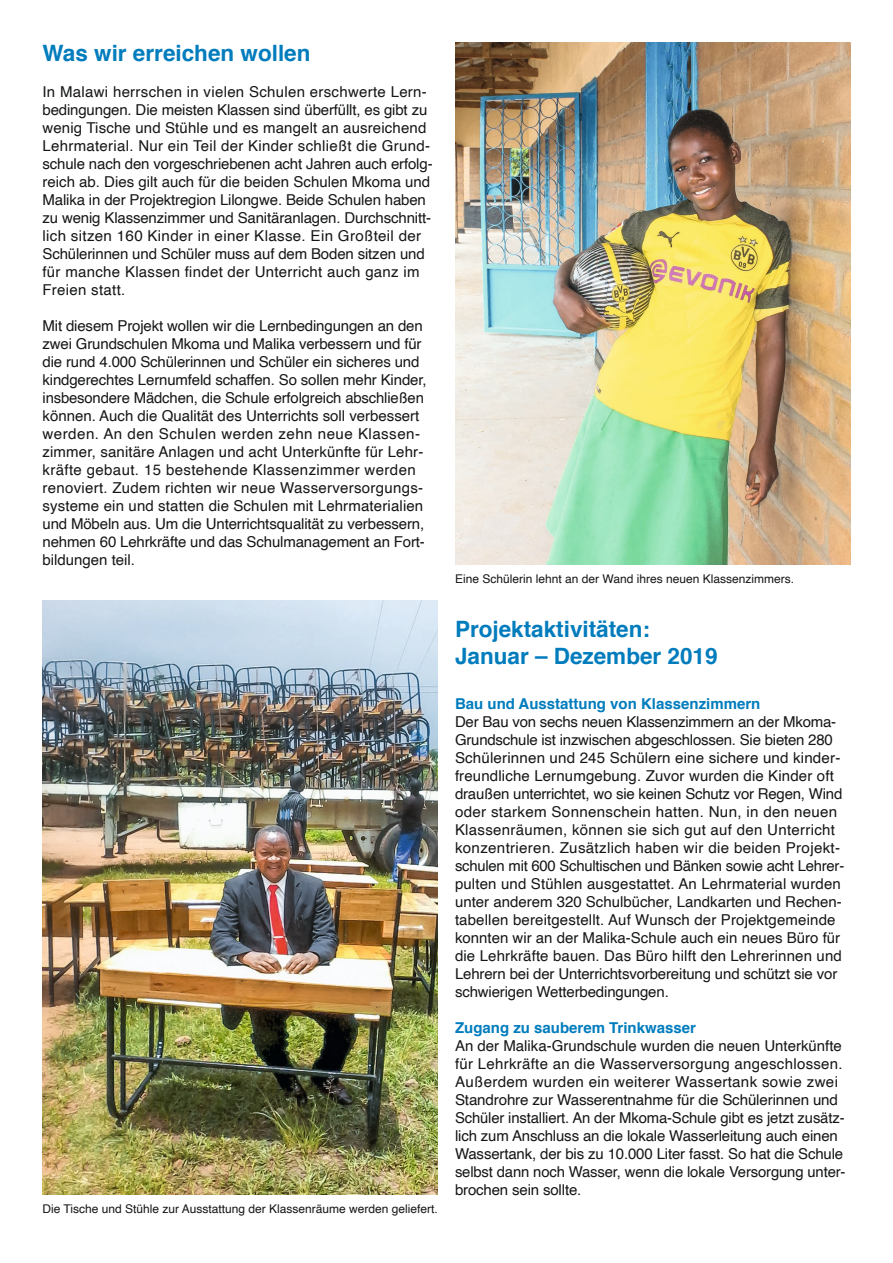
<style>
.page{position:relative;width:893px;height:1263px;background:#fff}
.page>*{position:absolute;margin:0;border:0;box-sizing:border-box;transform-origin:0 0}
.t1{font:700 22.5px/27px "Helvetica";color:#007cbd}
.t2{font:15px/18px "Helvetica";color:#151616}
.t3{font:700 15px "Helvetica";color:#007cbd}
.t4{font:12px "Helvetica";color:#151616}
</style>
<div class="page">
<img style="left:455px;top:43px;width:395px;height:522px">
<img style="left:43px;top:601px;width:395px;height:594px">
<h1 class="t1" style="left:43px;top:39px;width:270px">Was wir erreichen wollen</h1>
<p class="t2" style="left:43px;top:83px;width:392px">In Malawi herrschen in vielen Schulen erschwerte Lern&shy;bedingungen. Die meisten Klassen sind überfüllt, es gibt zu wenig Tische und Stühle und es mangelt an ausreichend Lehrmaterial. Nur ein Teil der Kinder schließt die Grund&shy;schule nach den vorgeschriebenen acht Jahren auch erfolg&shy;reich ab. Dies gilt auch für die beiden Schulen Mkoma und Malika in der Projektregion Lilongwe. Beide Schulen haben zu wenig Klassenzimmer und Sanitäranlagen. Durchschnitt&shy;lich sitzen 160 Kinder in einer Klasse. Ein Großteil der Schülerinnen und Schüler muss auf dem Boden sitzen und für manche Klassen findet der Unterricht auch ganz im Freien statt.</p>
<p class="t2" style="left:43px;top:317px;width:386px">Mit diesem Projekt wollen wir die Lernbedingungen an den zwei Grundschulen Mkoma und Malika verbessern und für die rund 4.000 Schülerinnen und Schüler ein sicheres und kindgerechtes Lernumfeld schaffen. So sollen mehr Kinder, insbesondere Mädchen, die Schule erfolgreich abschließen können. Auch die Qualität des Unterrichts soll verbessert werden. An den Schulen werden zehn neue Klassen&shy;zimmer, sanitäre Anlagen und acht Unterkünfte für Lehr&shy;kräfte gebaut. 15 bestehende Klassenzimmer werden renoviert. Zudem richten wir neue Wasserversorgungs&shy;systeme ein und statten die Schulen mit Lehrmaterialien und Möbeln aus. Um die Unterrichtsqualität zu verbessern, nehmen 60 Lehrkräfte und das Schulmanagement an Fort&shy;bildungen teil.</p>
<p class="t4" style="left:43px;top:1199px;width:397px">Die Tische und Stühle zur Ausstattung der Klassenräume werden geliefert.</p>
<p class="t4" style="left:455px;top:569px;width:341px">Eine Schülerin lehnt an der Wand ihres neuen Klassenzimmers.</p>
<h1 class="t1" style="left:455px;top:615px;width:264px">Projektaktivitäten:<br>Januar – Dezember 2019</h1>
<p class="t3" style="left:455px;top:691px;width:307px">Bau und Ausstattung von Klassenzimmern</p>
<p class="t2" style="left:455px;top:713px;width:391px">Der Bau von sechs neuen Klassenzimmern an der Mkoma-Grundschule ist inzwischen abgeschlossen. Sie bieten 280<br>Schülerinnen und 245 Schülern eine sichere und kinder&shy;freundliche Lernumgebung. Zuvor wurden die Kinder oft draußen unterrichtet, wo sie keinen Schutz vor Regen, Wind oder starkem Sonnenschein hatten. Nun, in den neuen Klassenräumen, können sie sich gut auf den Unterricht konzentrieren. Zusätzlich haben wir die beiden Projekt&shy;schulen mit 600 Schultischen und Bänken sowie acht Lehrer&shy;pulten und Stühlen ausgestattet. An Lehrmaterial wurden unter anderem 320 Schulbücher, Landkarten und Rechen&shy;tabellen bereitgestellt. Auf Wunsch der Projektgemeinde konnten wir an der Malika-Schule auch ein neues Büro für die Lehrkräfte bauen. Das Büro hilft den Lehrerinnen und Lehrern bei der Unterrichtsvorbereitung und schützt sie vor schwierigen Wetterbedingungen.</p>
<p class="t3" style="left:455px;top:1015px;width:242px">Zugang zu sauberem Trinkwasser</p>
<p class="t2" style="left:455px;top:1037px;width:392px">An der Malika-Grundschule wurden die neuen Unterkünfte für Lehrkräfte an die Wasserversorgung angeschlossen.<br>Außerdem wurden ein weiterer Wassertank sowie zwei Standrohre zur Wasserentnahme für die Schülerinnen und Schüler installiert. An der Mkoma-Schule gibt es jetzt zusätz&shy;lich zum Anschluss an die lokale Wasserleitung auch einen Wassertank, der bis zu 10.000 Liter fasst. So hat die Schule selbst dann noch Wasser, wenn die lokale Versorgung unter&shy;brochen sein sollte.</p>
</div>
